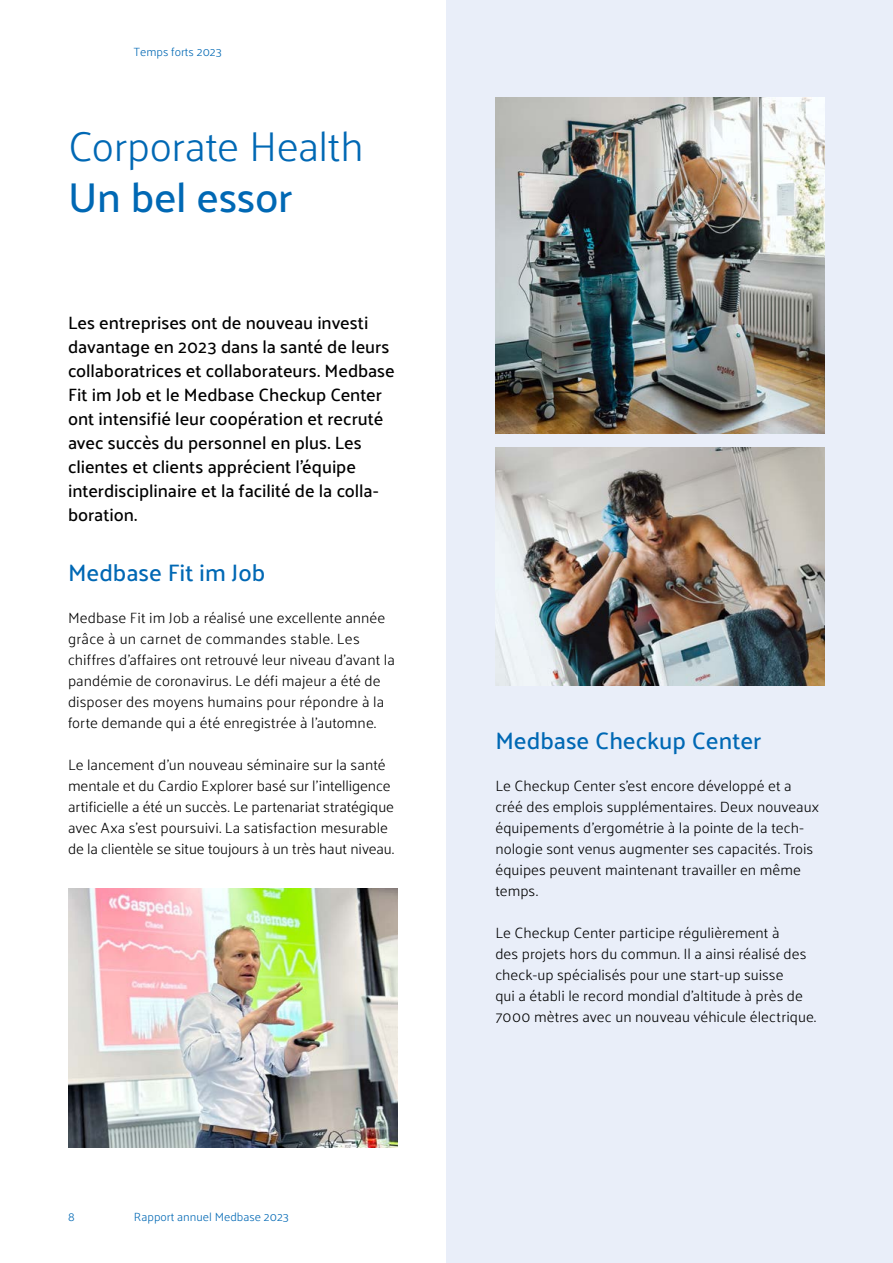
<style>
.page{position:relative;width:893px;height:1263px;background:#fff}
.page>*{position:absolute;margin:0;border:0;box-sizing:border-box;transform-origin:0 0}
.t1{font:300 42px "Palanquin";letter-spacing:-.01em;color:#0068b4}
.t2{font:500 42px "Palanquin";letter-spacing:-.005em;color:#0068b4}
.t3{font:500 24px "Palanquin";color:#0068b4}
.t4{font:500 18px/24px "Palanquin";color:#000}
.t5{font:300 15px/21px "Palanquin";color:#000}
.t6{font:300 12px "Palanquin";color:#0068b4}
</style>
<div class="page">
<div style="left:446px;top:0;width:447px;height:1263px;background:#e9eef9"></div>
<img style="left:68px;top:889px;width:330px;height:259px">
<img style="left:495px;top:98px;width:330px;height:336px">
<img style="left:495px;top:447px;width:330px;height:239px">
<p class="t6" style="left:134px;top:45px;width:89px">Temps forts 2023</p>
<h1 class="t1" style="left:68px;top:122px;width:297px">Corporate Health</h1>
<h1 class="t2" style="left:68px;top:173px;width:226px">Un bel essor</h1>
<p class="t4" style="left:68px;top:311px;width:328px">Les entreprises ont de nouveau investi davantage en 2023 dans la santé de leurs collaboratrices et collaborateurs. Medbase Fit im Job et le Medbase Checkup Center ont intensifié leur coopération et recruté avec succès du personnel en plus. Les clientes et clients apprécient l’équipe interdisciplinaire et la facilité de la colla&shy;boration.</p>
<h2 class="t3" style="left:68px;top:558px;width:199px">Medbase Fit im Job</h2>
<p class="t5" style="left:68px;top:607px;width:328px">Medbase Fit im Job a réalisé une excellente année grâce à un carnet de commandes stable. Les chiffres d’affaires ont retrouvé leur niveau d’avant la pandémie de coronavirus. Le défi majeur a été de disposer des moyens humains pour répondre à la forte demande qui a été enregistrée à l’automne.</p>
<p class="t5" style="left:68px;top:754px;width:328px">Le lancement d’un nouveau séminaire sur la santé mentale et du Cardio Explorer basé sur l’intelligence artificielle a été un succès. Le partenariat stratégique avec Axa s’est poursuivi. La satisfaction mesurable de la clientèle se situe toujours à un très haut niveau.</p>
<p class="t6" style="left:68px;top:1210px;width:8px">8</p>
<p class="t6" style="left:134px;top:1210px;width:157px">Rapport annuel Medbase 2023</p>
<h2 class="t3" style="left:495px;top:726px;width:268px">Medbase Checkup Center</h2>
<p class="t5" style="left:495px;top:775px;width:325px">Le Checkup Center s’est encore développé et a créé des emplois supplémentaires. Deux nouveaux équipements d’ergométrie à la pointe de la tech&shy;nologie sont venus augmenter ses capacités. Trois équipes peuvent maintenant travailler en même temps.</p>
<p class="t5" style="left:495px;top:922px;width:322px">Le Checkup Center participe régulièrement à<br>des projets hors du commun. Il a ainsi réalisé des check-up spécialisés pour une start-up suisse<br>qui a établi le record mondial d’altitude à près de 7000 mètres avec un nouveau véhicule électrique.</p>
</div>
